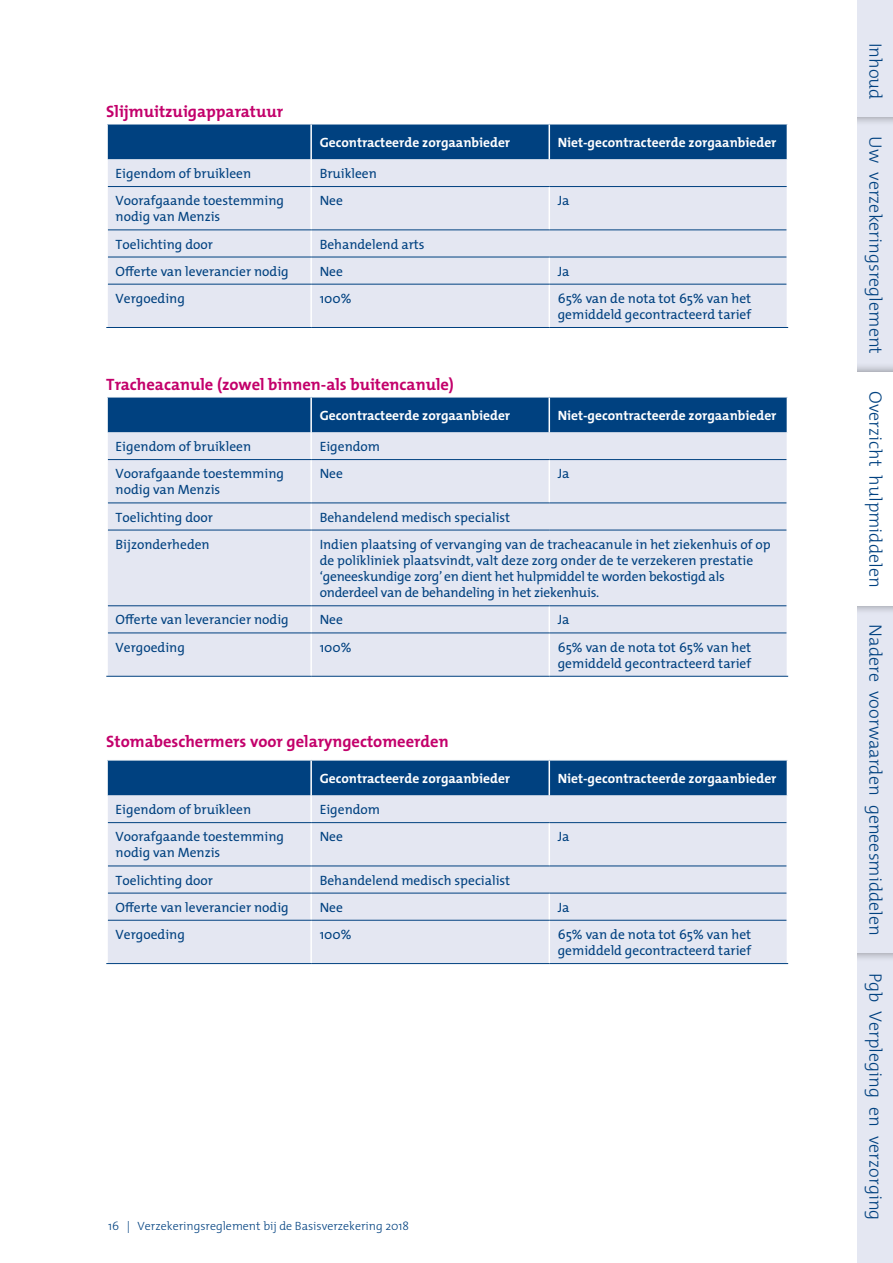
<style>
.page{position:relative;width:893px;height:1263px;background:#fff}
.page>*{position:absolute;margin:0;border:0;box-sizing:border-box;transform-origin:0 0}
.t1{font:300 18px "The Mix";color:#004180}
.t2{font:700 16.5px "The Mix";color:#c3006b}
.t3{font:13.5px/16.2px "The Mix";color:#004180}
.t4{font:700 13.5px "The Mix";color:#fff}
.t5{font:300 12px "The Mix";color:#004180}
</style>
<div class="page">
<div style="left:108px;top:187px;width:679px;height:140px;background:#e4e7f2"></div>
<hr style="left:310px;top:187px;width:2px;height:43px;background:#fff">
<hr style="left:549px;top:187px;width:1px;height:43px;background:#fff">
<hr style="left:310px;top:230px;width:2px;height:27px;background:#fff">
<hr style="left:310px;top:257px;width:2px;height:27px;background:#fff">
<svg style="left:549px;top:258px;width:1px;height:26px"></svg>
<hr style="left:310px;top:284px;width:2px;height:43px;background:#fff">
<hr style="left:549px;top:284px;width:1px;height:43px;background:#fff">
<hr style="left:108px;top:230px;width:203px;height:1px;background:#004180">
<hr style="left:311px;top:230px;width:238px;height:1px;background:#004180">
<hr style="left:549px;top:230px;width:238px;height:1px;background:#004180">
<hr style="left:108px;top:257px;width:203px;height:1px;background:#004180">
<hr style="left:311px;top:257px;width:238px;height:1px;background:#004180">
<hr style="left:549px;top:257px;width:238px;height:1px;background:#004180">
<hr style="left:108px;top:284px;width:203px;height:1px;background:#004180">
<hr style="left:311px;top:284px;width:238px;height:1px;background:#004180">
<hr style="left:549px;top:284px;width:238px;height:1px;background:#004180">
<hr style="left:106px;top:327px;width:205px;height:1px;background:#004180">
<hr style="left:311px;top:327px;width:238px;height:1px;background:#004180">
<hr style="left:549px;top:327px;width:239px;height:1px;background:#004180">
<svg style="left:107px;top:124px;width:681px;height:63px;background:#658bb2"></svg>
<hr style="left:311px;top:186px;width:238px;height:1px;background:#004180">
<hr style="left:549px;top:186px;width:238px;height:1px;background:#004180">
<div style="left:108px;top:460px;width:679px;height:216px;background:#e4e7f2"></div>
<hr style="left:310px;top:460px;width:2px;height:43px;background:#fff">
<hr style="left:549px;top:460px;width:1px;height:43px;background:#fff">
<hr style="left:310px;top:503px;width:2px;height:27px;background:#fff">
<hr style="left:310px;top:530px;width:2px;height:75px;background:#fff">
<hr style="left:310px;top:606px;width:2px;height:27px;background:#fff">
<svg style="left:549px;top:606px;width:1px;height:27px"></svg>
<hr style="left:310px;top:633px;width:2px;height:43px;background:#fff">
<hr style="left:549px;top:633px;width:1px;height:43px;background:#fff">
<hr style="left:108px;top:503px;width:203px;height:1px;background:#004180">
<hr style="left:311px;top:503px;width:238px;height:1px;background:#004180">
<hr style="left:549px;top:503px;width:238px;height:1px;background:#004180">
<hr style="left:108px;top:530px;width:203px;height:1px;background:#004180">
<hr style="left:311px;top:530px;width:238px;height:1px;background:#004180">
<hr style="left:549px;top:530px;width:238px;height:1px;background:#004180">
<hr style="left:108px;top:605px;width:203px;height:1px;background:#004180">
<hr style="left:311px;top:605px;width:238px;height:1px;background:#004180">
<hr style="left:549px;top:605px;width:238px;height:1px;background:#004180">
<hr style="left:108px;top:633px;width:203px;height:1px;background:#004180">
<hr style="left:311px;top:633px;width:238px;height:1px;background:#004180">
<hr style="left:549px;top:633px;width:238px;height:1px;background:#004180">
<svg style="left:107px;top:397px;width:681px;height:63px;background:#648ab2"></svg>
<hr style="left:106px;top:676px;width:205px;height:1px;background:#004180">
<hr style="left:311px;top:676px;width:238px;height:1px;background:#004180">
<hr style="left:549px;top:676px;width:239px;height:1px;background:#004180">
<div style="left:108px;top:823px;width:679px;height:140px;background:#e4e7f2"></div>
<hr style="left:310px;top:823px;width:2px;height:43px;background:#fff">
<hr style="left:549px;top:823px;width:1px;height:43px;background:#fff">
<hr style="left:310px;top:866px;width:2px;height:27px;background:#fff">
<hr style="left:310px;top:893px;width:2px;height:27px;background:#fff">
<svg style="left:549px;top:894px;width:1px;height:26px"></svg>
<hr style="left:310px;top:920px;width:2px;height:43px;background:#fff">
<hr style="left:549px;top:920px;width:1px;height:43px;background:#fff">
<hr style="left:108px;top:866px;width:203px;height:1px;background:#004180">
<hr style="left:311px;top:866px;width:238px;height:1px;background:#004180">
<hr style="left:549px;top:866px;width:238px;height:1px;background:#004180">
<hr style="left:108px;top:893px;width:203px;height:1px;background:#004180">
<hr style="left:311px;top:893px;width:238px;height:1px;background:#004180">
<hr style="left:549px;top:893px;width:238px;height:1px;background:#004180">
<hr style="left:108px;top:920px;width:203px;height:1px;background:#004180">
<hr style="left:311px;top:920px;width:238px;height:1px;background:#004180">
<hr style="left:549px;top:920px;width:238px;height:1px;background:#004180">
<svg style="left:107px;top:760px;width:681px;height:63px;background:#648ab2"></svg>
<hr style="left:106px;top:963px;width:205px;height:1px;background:#004180">
<hr style="left:311px;top:963px;width:238px;height:1px;background:#004180">
<hr style="left:549px;top:963px;width:239px;height:1px;background:#004180">
<div style="left:845px;top:952px;width:48px;height:311px;background:#e4e7f2"></div>
<div style="left:845px;top:606px;width:48px;height:346px;background:#e4e7f2"></div>
<div style="left:845px;top:117px;width:48px;height:255px;background:#e4e7f2"></div>
<div style="left:835px;top:363px;width:58px;height:252px;background:#000;opacity:.4"></div>
<div style="left:845px;top:372px;width:48px;height:234px;background:#fff"></div>
<div style="left:835px;top:0;width:58px;height:126px;background:#000;opacity:.4"></div>
<div style="left:845px;top:0;width:48px;height:117px;background:#e4e7f2"></div>
<div style="left:829px;top:0;width:28px;height:1263px;background:#fff"></div>
<p class="t2" style="left:106px;top:98px;width:178px">Slijmuitzuigapparatuur</p>
<p class="t4" style="left:320px;top:131px;width:192px">Gecontracteerde zorgaanbieder</p>
<p class="t4" style="left:558px;top:131px;width:220px">Niet-gecontracteerde zorgaanbieder</p>
<p class="t3" style="left:116px;top:165px;width:137px">Eigendom of bruikleen</p>
<p class="t3" style="left:320px;top:165px;width:59px">Bruikleen</p>
<p class="t3" style="left:116px;top:192px;width:170px">Voorafgaande toestemming nodig van Menzis</p>
<p class="t3" style="left:320px;top:192px;width:25px">Nee</p>
<p class="t3" style="left:558px;top:192px;width:13px">Ja</p>
<p class="t3" style="left:116px;top:235px;width:99px">Toelichting door</p>
<p class="t3" style="left:320px;top:235px;width:106px">Behandelend arts</p>
<p class="t3" style="left:116px;top:263px;width:175px">Offerte van leverancier nodig</p>
<p class="t3" style="left:320px;top:263px;width:25px">Nee</p>
<p class="t3" style="left:558px;top:263px;width:13px">Ja</p>
<p class="t3" style="left:116px;top:290px;width:71px">Vergoeding</p>
<p class="t3" style="left:320px;top:290px;width:33px">100%</p>
<p class="t3" style="left:558px;top:290px;width:195px">65% van de nota tot 65% van het gemiddeld gecontracteerd tarief</p>
<p class="t2" style="left:106px;top:371px;width:349px">Tracheacanule (zowel binnen-als buitencanule)</p>
<p class="t4" style="left:320px;top:404px;width:192px">Gecontracteerde zorgaanbieder</p>
<p class="t4" style="left:558px;top:404px;width:220px">Niet-gecontracteerde zorgaanbieder</p>
<p class="t3" style="left:116px;top:438px;width:137px">Eigendom of bruikleen</p>
<p class="t3" style="left:320px;top:438px;width:62px">Eigendom</p>
<p class="t3" style="left:116px;top:465px;width:170px">Voorafgaande toestemming nodig van Menzis</p>
<p class="t3" style="left:320px;top:465px;width:25px">Nee</p>
<p class="t3" style="left:558px;top:465px;width:13px">Ja</p>
<p class="t3" style="left:116px;top:508px;width:99px">Toelichting door</p>
<p class="t3" style="left:320px;top:508px;width:192px">Behandelend medisch specialist</p>
<p class="t3" style="left:116px;top:536px;width:96px">Bijzonderheden</p>
<p class="t3" style="left:320px;top:536px;width:453px">Indien plaatsing of vervanging van de tracheacanule in het ziekenhuis of op de polikliniek plaatsvindt, valt deze zorg onder de te verzekeren prestatie ‘geneeskundige zorg’ en dient het hulpmiddel te worden bekostigd als onderdeel van de behandeling in het ziekenhuis.</p>
<p class="t3" style="left:116px;top:611px;width:175px">Offerte van leverancier nodig</p>
<p class="t3" style="left:320px;top:611px;width:25px">Nee</p>
<p class="t3" style="left:558px;top:611px;width:13px">Ja</p>
<p class="t3" style="left:116px;top:638px;width:71px">Vergoeding</p>
<p class="t3" style="left:320px;top:638px;width:33px">100%</p>
<p class="t3" style="left:558px;top:638px;width:195px">65% van de nota tot 65% van het gemiddeld gecontracteerd tarief</p>
<p class="t2" style="left:106px;top:728px;width:344px">Stomabeschermers voor gelaryngectomeerden</p>
<p class="t4" style="left:320px;top:767px;width:192px">Gecontracteerde zorgaanbieder</p>
<p class="t4" style="left:558px;top:767px;width:220px">Niet-gecontracteerde zorgaanbieder</p>
<p class="t3" style="left:116px;top:801px;width:137px">Eigendom of bruikleen</p>
<p class="t3" style="left:320px;top:801px;width:62px">Eigendom</p>
<p class="t3" style="left:116px;top:828px;width:170px">Voorafgaande toestemming nodig van Menzis</p>
<p class="t3" style="left:320px;top:828px;width:25px">Nee</p>
<p class="t3" style="left:558px;top:828px;width:13px">Ja</p>
<p class="t3" style="left:116px;top:871px;width:99px">Toelichting door</p>
<p class="t3" style="left:320px;top:871px;width:192px">Behandelend medisch specialist</p>
<p class="t3" style="left:116px;top:899px;width:175px">Offerte van leverancier nodig</p>
<p class="t3" style="left:320px;top:899px;width:25px">Nee</p>
<p class="t3" style="left:558px;top:899px;width:13px">Ja</p>
<p class="t3" style="left:116px;top:926px;width:71px">Vergoeding</p>
<p class="t3" style="left:320px;top:926px;width:33px">100%</p>
<p class="t3" style="left:558px;top:926px;width:195px">65% van de nota tot 65% van het gemiddeld gecontracteerd tarief</p>
<p class="t5" style="left:108px;top:1216px;width:303px">16 | Verzekeringsreglement bij de Basisverzekering 2018</p>
<h1 class="t1" style="left:890px;top:43px;width:58px;rotate:90deg">Inhoud</h1>
<h1 class="t1" style="left:890px;top:136px;width:219px;rotate:90deg">Uw verzekeringsreglement</h1>
<h1 class="t1" style="left:890px;top:391px;width:198px;rotate:90deg">Overzicht hulpmiddelen</h1>
<h1 class="t1" style="left:890px;top:624px;width:313px;rotate:90deg">Nadere voorwaarden geneesmiddelen</h1>
<h1 class="t1" style="left:890px;top:972px;width:249px;rotate:90deg">Pgb Verpleging en verzorging</h1>
</div>
